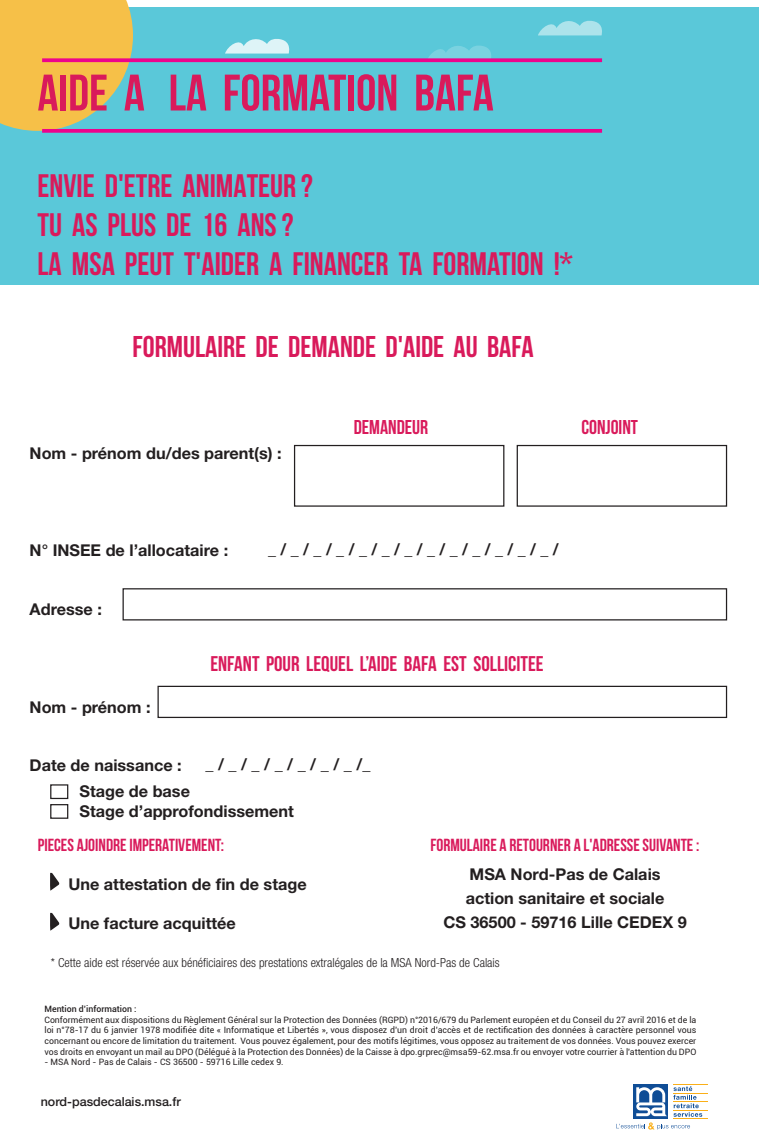
<style>
.page{position:relative;width:759px;height:1145px;background:#fff}
.page>*{position:absolute;margin:0;border:0;box-sizing:border-box;transform-origin:0 0}
.t1{font:700 51.25px "Bebas Neue";color:#d91a5b}
.t2{font:700 32.5px/39px "Bebas Neue";color:#d91a5b}
.t3{font:700 30px "Bebas Neue";color:#d91a5b}
.t4{font:700 21.25px "Bebas Neue";color:#d91a5b}
.t5{font:700 20px "Bebas Neue";color:#d91a5b}
.t6{font:700 17.5px "Bebas Neue";color:#d91a5b}
.t7{font:700 16.25px/23.8px "Helvetica Neue LT Std";color:#231f20;text-align:center}
.t8{font:700 16.12px "Helvetica Neue LT Std";color:#231f20}
.t9{font:300 condensed 12.5px "Helvetica Neue LT Std";color:#231f20}
.t10{font:500 12.5px "Helvetica Neue LT Std";color:#231f20}
.t11{font:8.75px/10.5px "Roboto";color:#231f20;text-align:justify}
.t12{font:500 8.75px "Roboto";color:#231f20}
</style>
<div class="page">
<div style="left:0;top:7px;width:758px;height:278px;background:#5ac8d9"></div>
<svg style="left:0;top:0;width:133px;height:131px"></svg>
<svg style="left:225px;top:39px;width:64px;height:15px"></svg>
<svg style="left:428px;top:46px;width:63px;height:12px"></svg>
<svg style="left:538px;top:21px;width:63px;height:14px"></svg>
<div style="left:294px;top:445px;width:210px;height:61px;background:#fff;border:1px solid #231f20"></div>
<div style="left:516px;top:445px;width:210px;height:61px;background:#fff;border:1px solid #231f20"></div>
<div style="left:122px;top:588px;width:604px;height:32px;background:#fff;border:1px solid #231f20"></div>
<div style="left:157px;top:685px;width:569px;height:33px;background:#fff;border:1px solid #231f20"></div>
<svg style="left:50px;top:872px;width:9px;height:19px"></svg>
<svg style="left:50px;top:912px;width:9px;height:19px"></svg>
<svg style="left:673px;top:1086px;width:29px;height:30px"></svg>
<hr style="left:672px;top:1084px;width:35px;height:1px;background:#faaf18">
<hr style="left:672px;top:1092px;width:35px;height:1px;background:#faaf18">
<hr style="left:672px;top:1101px;width:35px;height:1px;background:#faaf18">
<hr style="left:672px;top:1110px;width:35px;height:1px;background:#faaf18">
<hr style="left:672px;top:1118px;width:35px;height:1px;background:#faaf18">
<div style="left:633px;top:1084px;width:34px;height:35px;background:#0f4d96"></div>
<svg style="left:636px;top:1087px;width:31px;height:29px"></svg>
<svg style="left:616px;top:1122px;width:73px;height:7px"></svg>
<svg style="left:42px;top:58px;width:559px;height:4px;fill:#ed028c"></svg>
<svg style="left:42px;top:129px;width:559px;height:4px;fill:#ed028c"></svg>
<div style="left:50px;top:784px;width:18px;height:15px;background:#fff;border:1px solid #231f20"></div>
<div style="left:50px;top:804px;width:18px;height:14px;background:#fff;border:1px solid #231f20"></div>
<h1 class="t1" style="left:38px;top:65px;width:457px">AIDE A LA FORMATION BAFA</h1>
<h2 class="t2" style="left:38px;top:166px;width:536px">ENVIE D'ETRE ANIMATEUR ?<br>TU AS PLUS DE 16 ANS ?<br>LA MSA PEUT T'AIDER A FINANCER TA FORMATION !*</h2>
<h3 class="t3" style="left:132px;top:330px;width:402px">FORMULAIRE DE DEMANDE D'AIDE AU BAFA</h3>
<h3 class="t7" style="left:30px;top:441px;width:253px">Nom - prénom du/des parent(s) :</h3>
<h3 class="t5" style="left:353px;top:416px;width:76px">DEMANDEUR</h3>
<h3 class="t5" style="left:581px;top:416px;width:58px">CONJOINT</h3>
<h3 class="t7" style="left:30px;top:538px;width:200px">N° INSEE de l’allocataire :</h3>
<h3 class="t7" style="left:30px;top:597px;width:74px">Adresse :</h3>
<h3 class="t8" style="left:268px;top:539px;width:292px">_ / _ / _ / _ / _ / _ / _ / _ / _ / _ / _ / _ / _ /</h3>
<h3 class="t7" style="left:30px;top:694px;width:122px">Nom - prénom :</h3>
<h3 class="t7" style="left:30px;top:753px;width:153px">Date de naissance :</h3>
<h3 class="t4" style="left:210px;top:652px;width:335px">ENFANT POUR LEQUEL L’AIDE BAFA EST SOLLICITEE</h3>
<h3 class="t8" style="left:205px;top:753px;width:166px">_ / _ / _ / _ / _ / _ / _ /_</h3>
<h3 class="t7" style="left:79px;top:781px;width:216px;line-height:19.2px;text-align:left">Stage de base<br>Stage d’approfondissement</h3>
<h3 class="t6" style="left:38px;top:835px;width:188px">PIECES AJOINDRE IMPERATIVEMENT:</h3>
<h3 class="t6" style="left:430px;top:835px;width:270px">FORMULAIRE A RETOURNER A L'ADRESSE SUIVANTE :</h3>
<h3 class="t7" style="left:68px;top:871px;width:240px">Une attestation de fin de stage</h3>
<h3 class="t7" style="left:68px;top:910px;width:169px">Une facture acquittée</h3>
<h3 class="t7" style="left:443px;top:862px;width:245px">MSA Nord-Pas de Calais<br>action sanitaire et sociale<br>CS 36500 - 59716 Lille CEDEX 9</h3>
<h3 class="t9" style="left:51px;top:955px;width:450px">* Cette aide est réservée aux bénéficiaires des prestations extralégales de la MSA Nord-Pas de Calais</h3>
<p class="t12" style="left:44px;top:1003px;width:93px">Mention d’information :</p>
<p class="t11" style="left:44px;top:1014px;width:653px">Conformément aux dispositions du Règlement Général sur la Protection des Données (RGPD) n°2016/679 du Parlement européen et du Conseil du 27 avril 2016 et de la loi n°78-17 du 6 janvier 1978 modifiée dite « Informatique et Libertés », vous disposez d’un droit d’accès et de rectification des données à caractère personnel vous concernant ou encore de limitation du traitement. Vous pouvez également, pour des motifs légitimes, vous opposez au traitement de vos données. Vous pouvez exercer vos droits en envoyant un mail au DPO (Délégué à la Protection des Données) de la Caisse à dpo.grprec@msa59-62.msa.fr ou envoyer votre courrier à l'attention du DPO</p>
<p class="t11" style="left:44px;top:1056px;width:240px">- MSA Nord - Pas de Calais - CS 36500 - 59716 Lille cedex 9.</p>
<h3 class="t10" style="left:41px;top:1093px;width:141px">nord-pasdecalais.msa.fr</h3>
</div>
